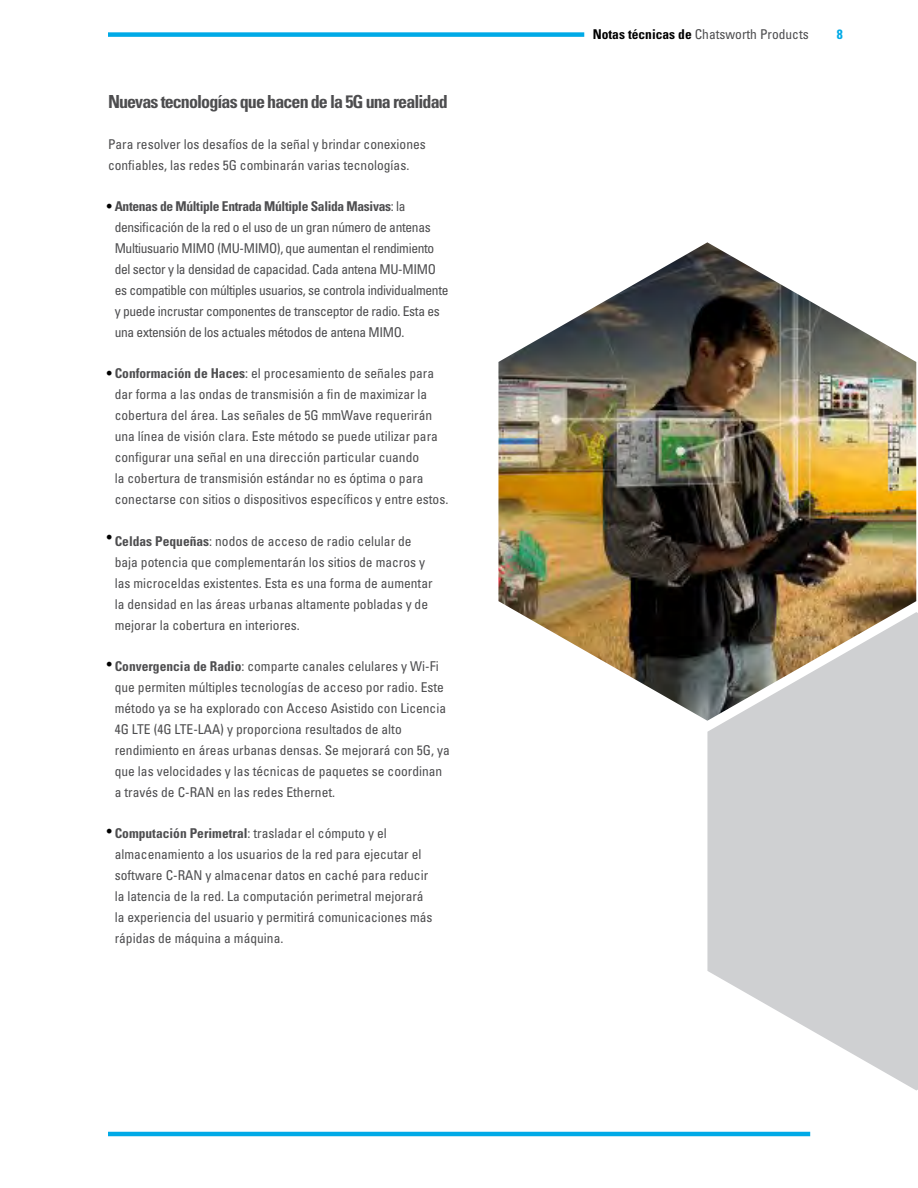
<style>
.page{position:relative;width:918px;height:1188px;background:#fff}
.page>*{position:absolute;margin:0;border:0;box-sizing:border-box;transform-origin:0 0}
.t1{font:700 condensed 18px "Univers LT Std";letter-spacing:-.05em;color:#4d4d4f}
.t2{font:18px "Minion Pro";color:#000}
.t3{font:condensed 13.5px/21px "Univers LT Std";color:#4d4d4f}
.t4{font:condensed 13.5px/21px "Univers LT Std";letter-spacing:-.025em;color:#4d4d4f}
.t5{font:700 condensed 13.5px "Univers LT Std";color:#00aae7}
.s1{font-weight:700}
.s2{font-weight:700;color:#000}
</style>
<div class="page">
<div style="left:108px;top:32px;width:476px;height:5px;background:#00aae7"></div>
<svg style="left:707px;top:612px;width:211px;height:479px;fill:#cfd0d2"></svg>
<img style="left:498px;top:242px;width:418px;height:479px">
<hr style="left:108px;top:1132px;width:702px;height:4px;background:#00aae7">
<h1 class="t1" style="left:108px;top:90px;width:341px">Nuevas tecnologías que hacen de la 5G una realidad</h1>
<p class="t3" style="left:108px;top:133px;width:319px">Para resolver los desafíos de la señal y brindar conexiones confiables, las redes 5G combinarán varias tecnologías.</p>
<p class="t4" style="left:115px;top:196px;width:335px"><span class="s1">Antenas de Múltiple Entrada Múltiple Salida Masivas</span>: la densificación de la red o el uso de un gran número de antenas Multiusuario MIMO (MU-MIMO), que aumentan el rendimiento del sector y la densidad de capacidad. Cada antena MU-MIMO es compatible con múltiples usuarios, se controla individualmente y puede incrustar componentes de transceptor de radio. Esta es una extensión de los actuales métodos de antena MIMO.</p>
<p class="t3" style="left:115px;top:363px;width:335px"><span class="s1">Conformación de Haces</span>: el procesamiento de señales para dar forma a las ondas de transmisión a fin de maximizar la cobertura del área. Las señales de 5G mmWave requerirán una línea de visión clara. Este método se puede utilizar para configurar una señal en una dirección particular cuando<br>la cobertura de transmisión estándar no es óptima o para conectarse con sitios o dispositivos específicos y entre estos.</p>
<p class="t3" style="left:115px;top:530px;width:319px"><span class="s1">Celdas Pequeñas</span>: nodos de acceso de radio celular de baja potencia que complementarán los sitios de macros y las microceldas existentes. Esta es una forma de aumentar la densidad en las áreas urbanas altamente pobladas y de mejorar la cobertura en interiores.</p>
<p class="t3" style="left:115px;top:655px;width:337px"><span class="s1">Convergencia de Radio</span>: comparte canales celulares y Wi-Fi que permiten múltiples tecnologías de acceso por radio. Este método ya se ha explorado con Acceso Asistido con Licencia 4G LTE (4G LTE-LAA) y proporciona resultados de alto rendimiento en áreas urbanas densas. Se mejorará con 5G, ya que las velocidades y las técnicas de paquetes se coordinan a través de C-RAN en las redes Ethernet.</p>
<p class="t3" style="left:115px;top:823px;width:319px"><span class="s1">Computación Perimetral</span>: trasladar el cómputo y el almacenamiento a los usuarios de la red para ejecutar el software C-RAN y almacenar datos en caché para reducir la latencia de la red. La computación perimetral mejorará la experiencia del usuario y permitirá comunicaciones más rápidas de máquina a máquina.</p>
<h1 class="t2" style="left:106px;top:192px;width:9px">•</h1>
<h1 class="t2" style="left:106px;top:359px;width:9px">•</h1>
<h1 class="t2" style="left:106px;top:523px;width:9px">•</h1>
<h1 class="t2" style="left:106px;top:650px;width:9px">•</h1>
<h1 class="t2" style="left:106px;top:817px;width:9px">•</h1>
<p class="t3" style="left:593px;top:24px;width:217px"><span class="s2">Notas técnicas de</span> Chatsworth Products</p>
<p class="t5" style="left:837px;top:26px;width:7px">8</p>
</div>
